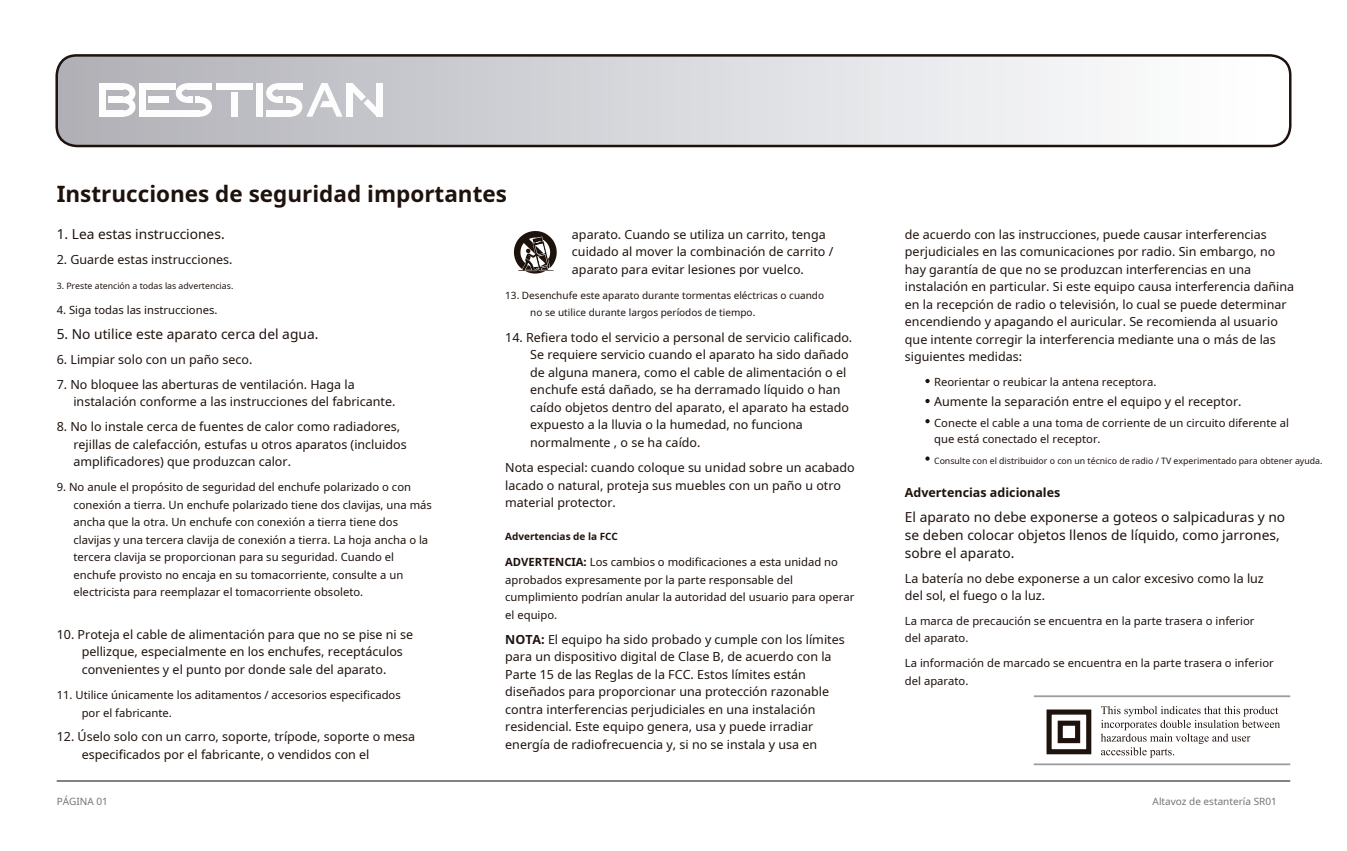
<style>
.page{position:relative;width:1347px;height:851px;background:#fff}
.page>*{position:absolute;margin:0;border:0;box-sizing:border-box;transform-origin:0 0}
.t1{font:700 22.5px "Noto Sans";color:#1e120d}
.t2{font:13.75px/17.5px "Noto Sans";color:#1e120d}
.t3{font:12.5px/17.5px "Noto Sans";color:#1e120d}
.t4{font:700 12.5px "Noto Sans";color:#1e120d}
.t5{font:11.25px/17.5px "Noto Sans";color:#1e120d}
.t6{font:10px/17.5px "Noto Sans";color:#1e120d}
.t7{font:10px "Noto Sans";color:#757475}
.t8{font:700 10px "Noto Sans";color:#1e120d}
.t9{font:8.75px "Noto Sans";color:#1e120d}
.s1{font-weight:700}
</style>
<div class="page">
<hr style="left:57px;top:780px;width:1233px;height:1px;background:#757475">
<svg style="left:58px;top:57px;width:1232px;height:89px"></svg>
<div style="left:55px;top:54px;width:1236px;height:93px;border:2px solid #1e120d;border-radius:20px"></div>
<div style="left:346px;top:83px;width:6px;height:34px;background:#fdfdfe"></div>
<div style="left:377px;top:83px;width:6px;height:34px;background:#fdfdfe"></div>
<svg style="left:352px;top:83px;width:25px;height:34px"></svg>
<div style="left:256px;top:83px;width:6px;height:34px;background:#fdfdfe"></div>
<div style="left:231px;top:92px;width:6px;height:25px;background:#fdfdfe"></div>
<div style="left:216px;top:83px;width:36px;height:6px;background:#fdfdfe"></div>
<div style="left:139px;top:83px;width:6px;height:34px;background:#fdfdfe"></div>
<div style="left:139px;top:83px;width:37px;height:6px;background:#fdfdfe"></div>
<div style="left:139px;top:111px;width:45px;height:6px;background:#fdfdfe"></div>
<div style="left:148px;top:97px;width:21px;height:6px;background:#fdfdfe"></div>
<svg style="left:176px;top:83px;width:36px;height:34px"></svg>
<svg style="left:266px;top:83px;width:76px;height:34px"></svg>
<div style="left:99px;top:83px;width:6px;height:34px;background:#fdfdfe"></div>
<div style="left:105px;top:83px;width:18px;height:6px;background:#fdfdfe"></div>
<div style="left:108px;top:97px;width:15px;height:6px;background:#fdfdfe"></div>
<div style="left:105px;top:111px;width:18px;height:6px;background:#fdfdfe"></div>
<svg style="left:123px;top:83px;width:12px;height:34px"></svg>
<svg style="left:1100px;top:706px;width:180px;height:51px"></svg>
<svg style="left:1046px;top:709px;width:46px;height:46px"></svg>
<hr style="left:1033px;top:695px;width:257px;height:2px;background:#9c9ba0">
<hr style="left:1033px;top:763px;width:257px;height:2px;background:#9c9ba0">
<svg style="left:514px;top:231px;width:43px;height:42px"></svg>
<svg style="left:925px;top:379px;width:4px;height:4px"></svg>
<svg style="left:925px;top:399px;width:4px;height:4px"></svg>
<svg style="left:925px;top:419px;width:4px;height:4px"></svg>
<svg style="left:925px;top:456px;width:4px;height:4px"></svg>
<h1 class="t1" style="left:57px;top:178px;width:452px">Instrucciones de seguridad importantes</h1>
<p class="t2" style="left:57px;top:225px;width:169px">1. Lea estas instrucciones.</p>
<p class="t3" style="left:57px;top:250px;width:177px">2. Guarde estas instrucciones.</p>
<p class="t9" style="left:57px;top:279px;width:178px">3. Preste atención a todas las advertencias.</p>
<p class="t5" style="left:57px;top:300px;width:162px">4. Siga todas las instrucciones.</p>
<p class="t2" style="left:57px;top:324px;width:263px">5. No utilice este aparato cerca del agua.</p>
<p class="t3" style="left:57px;top:350px;width:197px">6. Limpiar solo con un paño seco.</p>
<p class="t3" style="left:73px;top:375px;width:323px;text-indent:-17px">7. No bloquee las aberturas de ventilación. Haga la instalación conforme a las instrucciones del fabricante.</p>
<p class="t3" style="left:73px;top:417px;width:335px;text-indent:-17px">8. No lo instale cerca de fuentes de calor como radiadores, rejillas de calefacción, estufas u otros aparatos (incluidos amplificadores) que produzcan calor.</p>
<p class="t5" style="left:73px;top:478px;width:360px;text-indent:-17px">9. No anule el propósito de seguridad del enchufe polarizado o con conexión a tierra. Un enchufe polarizado tiene dos clavijas, una más ancha que la otra. Un enchufe con conexión a tierra tiene dos clavijas y una tercera clavija de conexión a tierra. La hoja ancha o la tercera clavija se proporcionan para su seguridad. Cuando el enchufe provisto no encaja en su tomacorriente, consulte a un electricista para reemplazar el tomacorriente obsoleto.</p>
<p class="t3" style="left:82px;top:625px;width:333px;text-indent:-25px">10. Proteja el cable de alimentación para que no se pise ni se pellizque, especialmente en los enchufes, receptáculos convenientes y el punto por donde sale del aparato.</p>
<p class="t5" style="left:82px;top:686px;width:320px;text-indent:-25px">11. Utilice únicamente los aditamentos / accesorios especificados por el fabricante.</p>
<p class="t3" style="left:82px;top:727px;width:335px;text-indent:-25px">12. Úselo solo con un carro, soporte, trípode, soporte o mesa especificados por el fabricante, o vendidos con el</p>
<p class="t3" style="left:572px;top:225px;width:263px">aparato. Cuando se utiliza un carrito, tenga cuidado al mover la combinación de carrito / aparato para evitar lesiones por vuelco.</p>
<p class="t6" style="left:530px;top:286px;width:295px;text-indent:-25px">13. Desenchufe este aparato durante tormentas eléctricas o cuando no se utilice durante largos períodos de tiempo.</p>
<p class="t3" style="left:530px;top:328px;width:323px;text-indent:-25px">14. Refiera todo el servicio a personal de servicio calificado.<br>Se requiere servicio cuando el aparato ha sido dañado de alguna manera, como el cable de alimentación o el enchufe está dañado, se ha derramado líquido o han caído objetos dentro del aparato, el aparato ha estado expuesto a la lluvia o la humedad, no funciona normalmente , o se ha caído.</p>
<p class="t3" style="left:505px;top:458px;width:351px">Nota especial: cuando coloque su unidad sobre un acabado lacado o natural, proteja sus muebles con un paño u otro material protector.</p>
<p class="t8" style="left:505px;top:529px;width:114px">Advertencias de la FCC</p>
<p class="t5" style="left:505px;top:553px;width:351px"><span class="s1">ADVERTENCIA:</span> Los cambios o modificaciones a esta unidad no aprobados expresamente por la parte responsable del cumplimiento podrían anular la autoridad del usuario para operar el equipo.</p>
<p class="t3" style="left:505px;top:630px;width:341px"><span class="s1">NOTA:</span> El equipo ha sido probado y cumple con los límites para un dispositivo digital de Clase B, de acuerdo con la Parte 15 de las Reglas de la FCC. Estos límites están diseñados para proporcionar una protección razonable contra interferencias perjudiciales en una instalación residencial. Este equipo genera, usa y puede irradiar energía de radiofrecuencia y, si no se instala y usa en</p>
<p class="t3" style="left:905px;top:225px;width:391px">de acuerdo con las instrucciones, puede causar interferencias perjudiciales en las comunicaciones por radio. Sin embargo, no hay garantía de que no se produzcan interferencias en una instalación en particular. Si este equipo causa interferencia dañina en la recepción de radio o televisión, lo cual se puede determinar encendiendo y apagando el auricular. Se recomienda al usuario que intente corregir la interferencia mediante una o más de las siguientes medidas:</p>
<p class="t5" style="left:934px;top:373px;width:224px">Reorientar o reubicar la antena receptora.</p>
<p class="t3" style="left:934px;top:393px;width:309px">Aumente la separación entre el equipo y el receptor.</p>
<p class="t5" style="left:934px;top:414px;width:356px;line-height:16px">Conecte el cable a una toma de corriente de un circuito diferente al que está conectado el receptor.</p>
<p class="t9" style="left:934px;top:454px;width:390px">Consulte con el distribuidor o con un técnico de radio / TV experimentado para obtener ayuda.</p>
<p class="t4" style="left:905px;top:483px;width:157px">Advertencias adicionales</p>
<p class="t2" style="left:905px;top:508px;width:382px">El aparato no debe exponerse a goteos o salpicaduras y no se deben colocar objetos llenos de líquido, como jarrones, sobre el aparato.</p>
<p class="t3" style="left:905px;top:569px;width:360px">La batería no debe exponerse a un calor excesivo como la luz del sol, el fuego o la luz.</p>
<p class="t5" style="left:905px;top:611px;width:351px">La marca de precaución se encuentra en la parte trasera o inferior del aparato.</p>
<p class="t5" style="left:905px;top:654px;width:370px">La información de marcado se encuentra en la parte trasera o inferior del aparato.</p>
<p class="t7" style="left:57px;top:794px;width:53px">PÁGINA 01</p>
<p class="t7" style="left:1152px;top:794px;width:126px">Altavoz de estantería SR01</p>
</div>
